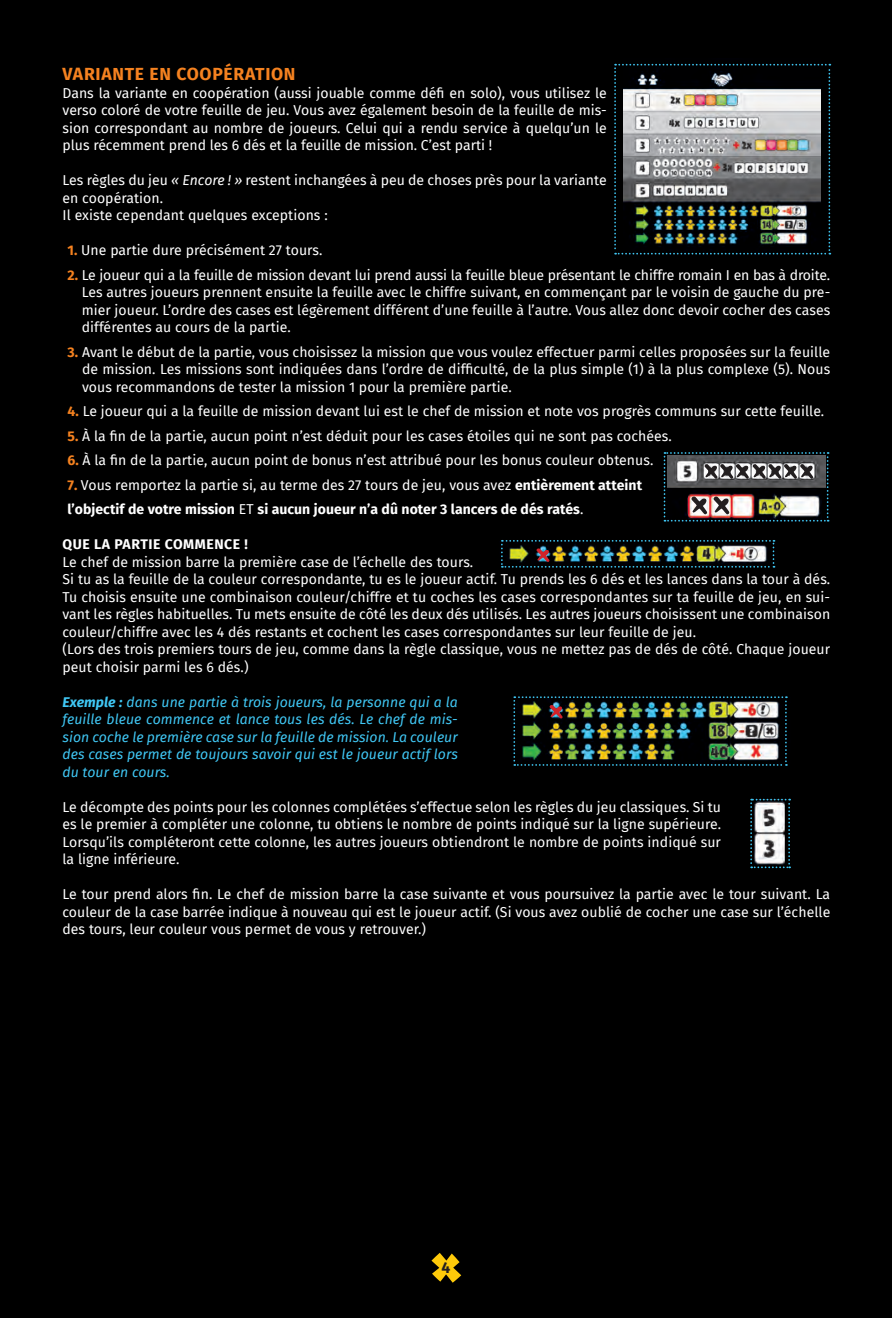
<style>
.page{position:relative;width:892px;height:1318px;background:#fff}
.page>*{position:absolute;margin:0;border:0;box-sizing:border-box;transform-origin:0 0}
.t1{font:700 17.5px "Fira Sans";letter-spacing:.04em;color:#f58220}
.t2{font:700 15.75px "Fira Sans";color:#231f20}
.t3{font:14px/17.5px "Fira Sans";letter-spacing:.005em;color:#fff;text-align:justify}
.t4{font:italic 14px/17.5px "Fira Sans";letter-spacing:.005em;color:#40c7f4;text-align:justify}
.t5{font:700 14px/24.5px "Fira Sans";letter-spacing:.005em;color:#fff}
.t6{font:700 14px "Fira Sans";letter-spacing:.04em;color:#fff}
.s1{font-style:italic}
.s2{font-weight:700;color:#f58220}
.s3{color:#f58220}
.s4{font-weight:400}
.s5{font-weight:700}
</style>
<div class="page">
<div style="left:0;top:0;width:891px;height:1318px;background:#000"></div>
<svg style="left:431px;top:1253px;width:30px;height:29px"></svg>
<img style="left:614px;top:64px;width:215px;height:190px">
<img style="left:663px;top:452px;width:165px;height:69px">
<img style="left:501px;top:540px;width:273px;height:27px">
<img style="left:513px;top:696px;width:273px;height:70px">
<svg style="left:750px;top:798px;width:39px;height:70px"></svg>
<p class="t1" style="left:63px;top:59px;width:234px">VARIANTE EN COOPÉRATION</p>
<p class="t3" style="left:62px;top:84px;width:545px">Dans la variante en coopération (aussi jouable comme défi en solo), vous utilisez le verso coloré de votre feuille de jeu. Vous avez également besoin de la feuille de mis&shy;sion correspondant au nombre de joueurs. Celui qui a rendu service à quelqu’un le plus récemment prend les 6 dés et la feuille de mission. C’est parti !</p>
<p class="t3" style="left:62px;top:171px;width:545px;text-align:left">Les règles du jeu <span class="s1">« Encore ! »</span> restent inchangées à peu de choses près pour la variante en coopération.<br>Il existe cependant quelques exceptions :</p>
<p class="t3" style="left:67px;top:241px;width:256px"><span class="s2">1.</span> Une partie dure précisément 27 tours.</p>
<p class="t3" style="left:82px;top:266px;width:749px;text-indent:-14px"><span class="s2">2.</span> Le joueur qui a la feuille de mission devant lui prend aussi la feuille bleue présentant le chiffre romain I en bas à droite.<br>Les autres joueurs prennent ensuite la feuille avec le chiffre suivant, en commençant par le voisin de gauche du pre&shy;mier joueur. L’ordre des cases est légèrement différent d’une feuille à l’autre. Vous allez donc devoir cocher des cases différentes au cours de la partie.</p>
<p class="t3" style="left:82px;top:343px;width:749px;text-indent:-15px"><span class="s2">3.</span> Avant le début de la partie, vous choisissez la mission que vous voulez effectuer parmi celles proposées sur la feuille de mission. Les missions sont indiquées dans l’ordre de difficulté, de la plus simple (1) à la plus complexe (5). Nous vous recommandons de tester la mission 1 pour la première partie.</p>
<p class="t3" style="left:67px;top:402px;width:758px"><span class="s2">4.</span> Le joueur qui a la feuille de mission devant lui est le chef de mission et note vos progrès communs sur cette feuille.</p>
<p class="t3" style="left:67px;top:427px;width:605px"><span class="s2">5.</span> À la fin de la partie, aucun point n’est déduit pour les cases étoiles qui ne sont pas cochées.</p>
<p class="t3" style="left:67px;top:451px;width:587px"><span class="s2">6.</span> À la fin de la partie, aucun point de bonus n’est attribué pour les bonus couleur obtenus.</p>
<p class="t5" style="left:67px;top:472px;width:575px"><span class="s3">7.</span> <span class="s4">Vous remportez la partie si, au terme des 27 tours de jeu, vous avez</span> entièrement atteint l’objectif de votre mission <span class="s4">ET</span> si aucun joueur n’a dû noter 3 lancers de dés ratés<span class="s4">.</span></p>
<p class="t6" style="left:63px;top:532px;width:187px">QUE LA PARTIE COMMENCE !</p>
<p class="t3" style="left:62px;top:553px;width:768px;text-align:left">Le chef de mission barre la première case de l’échelle des tours.<br>Si tu as la feuille de la couleur correspondante, tu es le joueur actif. Tu prends les 6 dés et les lances dans la tour à dés.<br>Tu choisis ensuite une combinaison couleur/chiffre et tu coches les cases correspondantes sur ta feuille de jeu, en sui&shy;vant les règles habituelles. Tu mets ensuite de côté les deux dés utilisés. Les autres joueurs choisissent une combinaison couleur/chiffre avec les 4 dés restants et cochent les cases correspondantes sur leur feuille de jeu.<br>(Lors des trois premiers tours de jeu, comme dans la règle classique, vous ne mettez pas de dés de côté. Chaque joueur peut choisir parmi les 6 dés.)</p>
<p class="t4" style="left:62px;top:693px;width:396px"><span class="s5">Exemple :</span> dans une partie à trois joueurs, la personne qui a la feuille bleue commence et lance tous les dés. Le chef de mis&shy;sion coche le première case sur la feuille de mission. La couleur des cases permet de toujours savoir qui est le joueur actif lors du tour en cours.</p>
<p class="t3" style="left:62px;top:798px;width:659px">Le décompte des points pour les colonnes complétées s’effectue selon les règles du jeu classiques. Si tu es le premier à compléter une colonne, tu obtiens le nombre de points indiqué sur la ligne supérieure.<br>Lorsqu’ils compléteront cette colonne, les autres joueurs obtiendront le nombre de points indiqué sur la ligne inférieure.</p>
<p class="t3" style="left:62px;top:885px;width:768px">Le tour prend alors fin. Le chef de mission barre la case suivante et vous poursuivez la partie avec le tour suivant. La couleur de la case barrée indique à nouveau qui est le joueur actif. (Si vous avez oublié de cocher une case sur l’échelle des tours, leur couleur vous permet de vous y retrouver.)</p>
<p class="t2" style="left:441px;top:1253px;width:10px">4</p>
</div>
